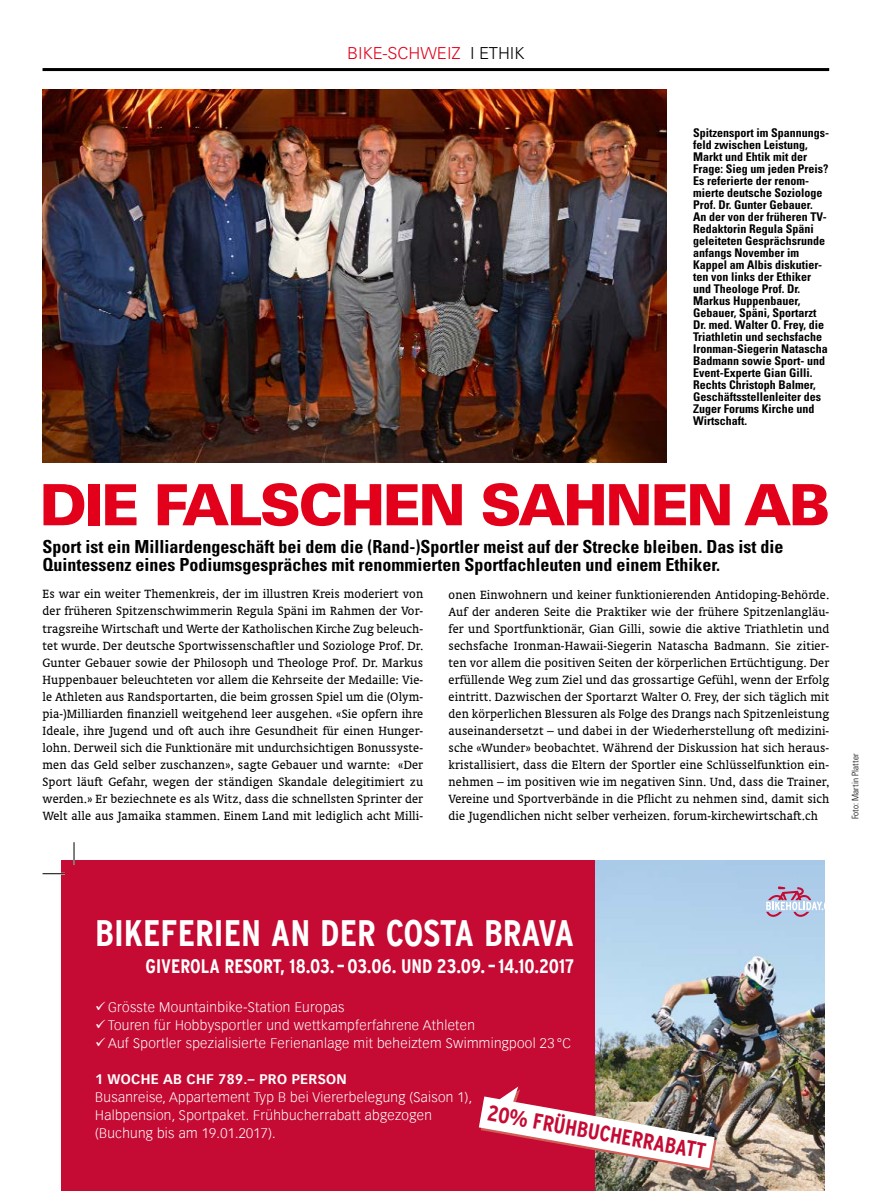
<style>
.page{position:relative;width:893px;height:1191px;background:#fff}
.page>*{position:absolute;margin:0;border:0;box-sizing:border-box;transform-origin:0 0}
.t1{font:900 57px "Univers LT Std";letter-spacing:-.04em;color:#e2001a}
.t2{font:700 condensed 36.75px "Interstate";color:#fff}
.t3{font:700 condensed 21.9px "Interstate";color:#c50a33}
.t4{font:700 condensed 19.5px "Interstate";color:#fff}
.t5{font:700 condensed 18px/18px "Univers LT Std";color:#000}
.t6{font:300 16.5px "Univers LT Std";color:#e2001a}
.t7{font:13.5px/17px "Oranda BT";letter-spacing:.01em;color:#000;text-align:justify}
.t8{font:300 13.5px/18px "Vectora Com";letter-spacing:.025em;color:#fff}
.t9{font:700 13.5px "Vectora Com";letter-spacing:.025em;color:#fff}
.t10{font:700 condensed 12px/12px "Univers LT Std";color:#000}
.t11{font:300 condensed 9px "Univers LT Std";letter-spacing:.01em;color:#000}
.s1{color:#000}
</style>
<div class="page">
<hr style="left:43px;top:68px;width:786px;height:3px;background:#000">
<img style="left:43px;top:89px;width:623px;height:374px">
<div style="left:61px;top:861px;width:535px;height:330px;background:#c50a33"></div>
<img style="left:595px;top:861px;width:230px;height:330px">
<svg style="left:766px;top:886px;width:59px;height:31px;background:#bcb8d2"></svg>
<img style="left:479px;top:1086px;width:238px;height:84px">
<hr style="left:43px;top:872px;width:22px;height:2px;background:#fff">
<hr style="left:73px;top:842px;width:2px;height:22px;background:#fff">
<svg style="left:43px;top:873px;width:22px;height:1px"></svg>
<svg style="left:74px;top:842px;width:1px;height:22px"></svg>
<p class="t6" style="left:347px;top:43px;width:179px">BIKE-SCHWEIZ <span class="s1">I ETHIK</span></p>
<p class="t10" style="left:693px;top:126px;width:137px">Spitzensport im Spannungs&shy;feld zwischen Leistung,<br>Markt und Ehtik mit der<br>Frage: Sieg um jeden Preis?<br>Es referierte der renom&shy;mierte deutsche Soziologe<br>Prof. Dr. Gunter Gebauer.<br>An der von der früheren TV-<br>Redaktorin Regula Späni geleiteten Gesprächsrunde anfangs November im<br>Kappel am Albis diskutier&shy;ten von links der Ethiker und Theologe Prof. Dr.<br>Markus Huppenbauer,<br>Gebauer, Späni, Sportarzt<br>Dr. med. Walter O. Frey, die<br>Triathletin und sechsfache<br>Ironman-Siegerin Natascha<br>Badmann sowie Sport- und<br>Event-Experte Gian Gilli.<br>Rechts Christoph Balmer,<br>Geschäftsstellenleiter des<br>Zuger Forums Kirche und<br>Wirtschaft.</p>
<h1 class="t1" style="left:39px;top:469px;width:792px">DIE FALSCHEN SAHNEN AB</h1>
<h3 class="t5" style="left:43px;top:537px;width:742px">Sport ist ein Milliardengeschäft bei dem die (Rand-)Sportler meist auf der Strecke bleiben. Das ist die<br>Quintessenz eines Podiumsgespräches mit renommierten Sportfachleuten und einem Ethiker.</h3>
<p class="t7" style="left:43px;top:585px;width:382px">Es war ein weiter Themenkreis, der im illustren Kreis moderiert von der früheren Spitzenschwimmerin Regula Späni im Rahmen der Vor&shy;tragsreihe Wirtschaft und Werte der Katholischen Kirche Zug beleuch&shy;tet wurde. Der deutsche Sportwissenschaftler und Soziologe Prof. Dr.<br>Gunter Gebauer sowie der Philosoph und Theologe Prof. Dr. Markus Huppenbauer beleuchteten vor allem die Kehrseite der Medaille: Vie&shy;le Athleten aus Randsportarten, die beim grossen Spiel um die (Olym&shy;pia-)Milliarden finanziell weitgehend leer ausgehen. «Sie opfern ihre Ideale, ihre Jugend und oft auch ihre Gesundheit für einen Hunger&shy;lohn. Derweil sich die Funktionäre mit undurchsichtigen Bonussyste&shy;men das Geld selber zuschanzen», sagte Gebauer und warnte: «Der Sport läuft Gefahr, wegen der ständigen Skandale delegitimiert zu werden.» Er beziechnete es als Witz, dass die schnellsten Sprinter der Welt alle aus Jamaika stammen. Einem Land mit lediglich acht Milli-</p>
<p class="t7" style="left:449px;top:585px;width:382px">onen Einwohnern und keiner funktionierenden Antidoping-Behörde.<br>Auf der anderen Seite die Praktiker wie der frühere Spitzenlangläu&shy;fer und Sportfunktionär, Gian Gilli, sowie die aktive Triathletin und sechsfache Ironman-Hawaii-Siegerin Natascha Badmann. Sie zitier&shy;ten vor allem die positiven Seiten der körperlichen Ertüchtigung. Der erfüllende Weg zum Ziel und das grossartige Gefühl, wenn der Erfolg eintritt. Dazwischen der Sportarzt Walter O. Frey, der sich täglich mit den körperlichen Blessuren als Folge des Drangs nach Spitzenleistung auseinandersetzt – und dabei in der Wiederherstellung oft medizini&shy;sche «Wunder» beobachtet. Während der Diskussion hat sich heraus&shy;kristallisiert, dass die Eltern der Sportler eine Schlüsselfunktion ein&shy;nehmen – im positiven wie im negativen Sinn. Und, dass die Trainer, Vereine und Sportverbände in die Pflicht zu nehmen sind, damit sich die Jugendlichen nicht selber verheizen. forum-kirchewirtschaft.ch</p>
<p class="t11" style="left:850px;top:819px;width:67px;rotate:-90deg">Foto: Martin Platter</p>
<h2 class="t2" style="left:95px;top:912px;width:480px">BIKEFERIEN AN DER COSTA BRAVA</h2>
<h3 class="t4" style="left:146px;top:955px;width:430px">GIVEROLA RESORT, 18.03. –03.06. UND 23.09. – 14.10.2017</h3>
<p class="t8" style="left:95px;top:998px;width:251px">✓Grösste Mountainbike-Station Europas</p>
<p class="t8" style="left:95px;top:1016px;width:381px">✓Touren für Hobbysportler und wettkampferfahrene Athleten</p>
<p class="t8" style="left:95px;top:1034px;width:477px">✓Auf Sportler spezialisierte Ferienanlage mit beheiztem Swimmingpool 23 °C</p>
<p class="t9" style="left:95px;top:1071px;width:253px">1 WOCHE AB CHF 789.– PRO PERSON</p>
<p class="t8" style="left:95px;top:1088px;width:378px">Busanreise, Appartement Typ B bei Viererbelegung (Saison 1),<br>Halbpension, Sportpaket. Frühbucherrabatt abgezogen (Buchung bis am 19.01.2017).</p>
<h3 class="t3" style="left:490px;top:1100px;width:223px;rotate:10deg">20% FRÜHBUCHERRABATT</h3>
</div>
